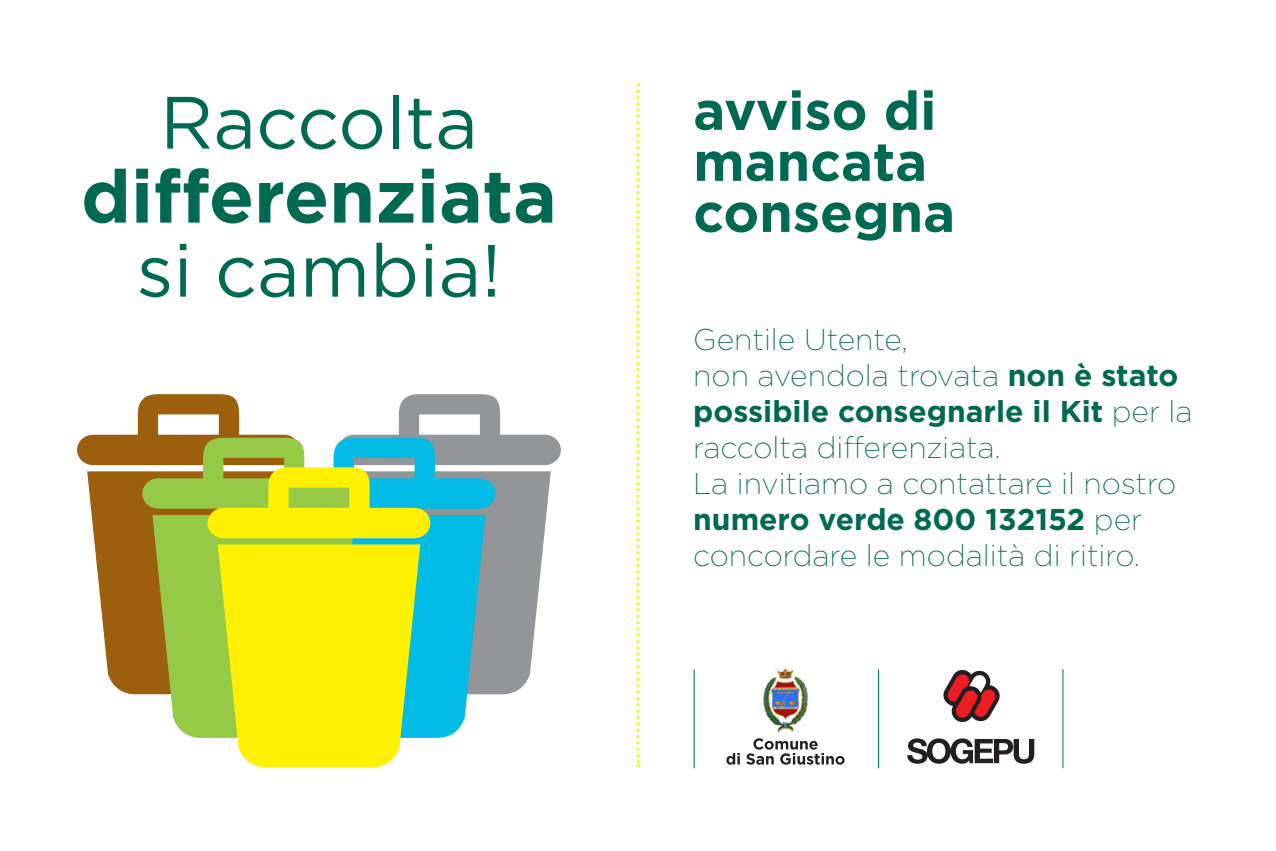
<style>
.page{position:relative;width:1276px;height:851px;background:#fff}
.page>*{position:absolute;margin:0;border:0;box-sizing:border-box;transform-origin:0 0}
.TITOLI{font:73.8px "Gotham";color:#006951}
.TITOLI-2{font:700 73.8px "Gotham";color:#006951}
.TITOLI-3{font:700 54px/51px "Gotham";color:#006951}
.t1{font:200 30px/36px "Gotham";color:#006951}
.s1{font-weight:700}
</style>
<div class="page">
<svg style="left:485px;top:538px;width:59px;height:156px;background:#a3a4a7"></svg>
<svg style="left:94px;top:538px;width:58px;height:156px;fill:#9c5f0d"></svg>
<svg style="left:355px;top:538px;width:130px;height:199px;background:#25bcdd"></svg>
<svg style="left:152px;top:538px;width:203px;height:199px;background:#9ebf4b"></svg>
<svg style="left:218px;top:544px;width:202px;height:223px;background:#efed15"></svg>
<svg style="left:77px;top:394px;width:484px;height:144px"></svg>
<svg style="left:636px;top:84px;width:3px;height:683px"></svg>
<svg style="left:943px;top:670px;width:57px;height:52px"></svg>
<svg style="left:907px;top:738px;width:127px;height:25px"></svg>
<svg style="left:726px;top:738px;width:118px;height:26px"></svg>
<hr style="left:693px;top:669px;width:1px;height:99px;background:#006951">
<hr style="left:878px;top:669px;width:1px;height:99px;background:#006951">
<hr style="left:1062px;top:669px;width:1px;height:99px;background:#006951">
<img style="left:761px;top:668px;width:48px;height:64px">
<p class="TITOLI" style="left:160px;top:82px;width:319px">Raccolta</p>
<p class="TITOLI-2" style="left:81px;top:154px;width:477px">differenziata</p>
<p class="TITOLI" style="left:137px;top:230px;width:366px">si cambia!</p>
<p class="TITOLI-3" style="left:693px;top:84px;width:263px">avviso di mancata consegna</p>
<p class="t1" style="left:693px;top:320px;width:216px">Gentile Utente,</p>
<p class="t1" style="left:693px;top:356px;width:501px">non avendola trovata <span class="s1">non è stato possibile consegnarle il Kit</span> per la raccolta differenziata.</p>
<p class="t1" style="left:693px;top:464px;width:484px">La invitiamo a contattare il nostro <span class="s1">numero verde 800 132152</span> per concordare le modalità di ritiro.</p>
</div>
